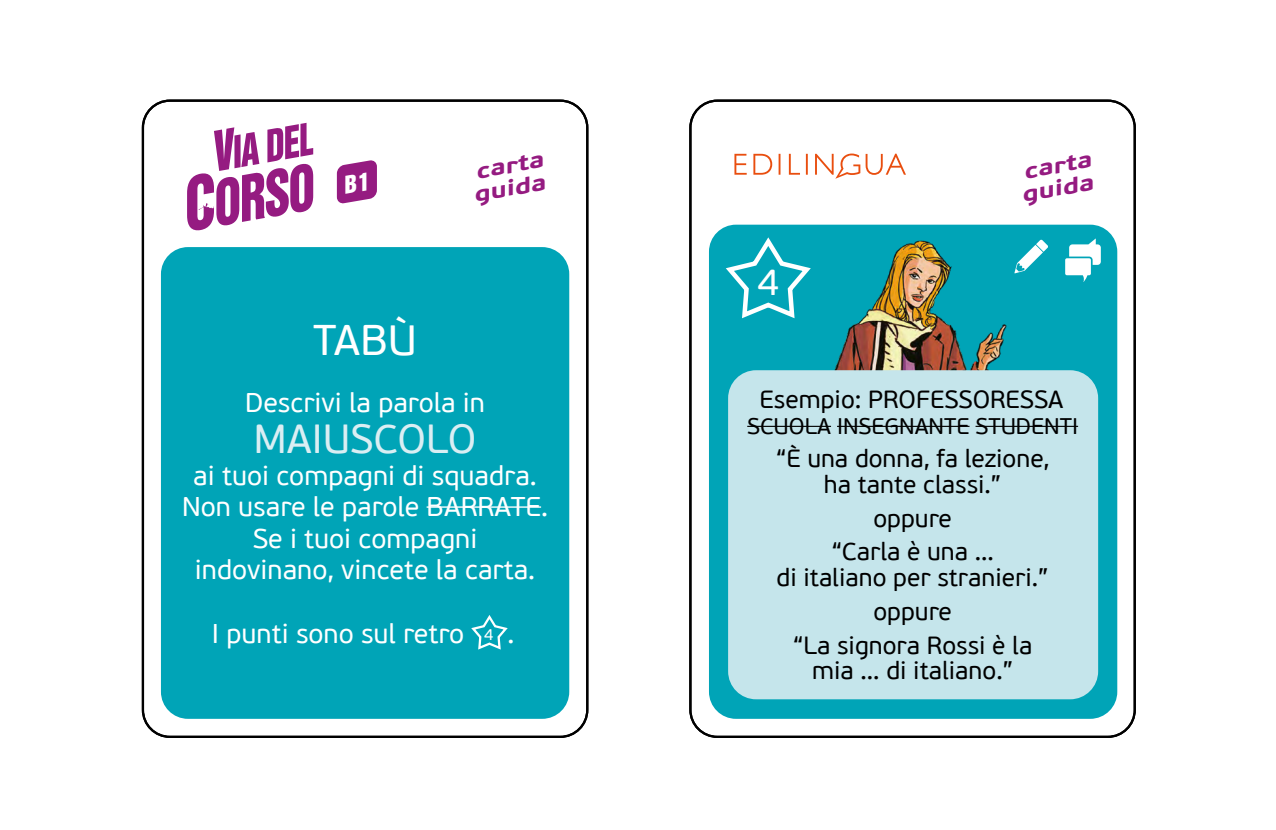
<style>
.page{position:relative;width:1276px;height:830px;background:#fff}
.page>*{position:absolute;margin:0;border:0;box-sizing:border-box;transform-origin:0 0}
.t1{font:42.75px "PF Beau Sans Pro";color:#fff}
.t2{font:40.5px "PF Beau Sans Pro";color:#daeef3}
.t3{font:36.9px "PF Beau Sans Pro";color:#fff}
.t4{font:27px/31.5px "PF Beau Sans Pro";color:#fff;text-align:center}
.t5{font:24.75px/33.5px "PF Beau Sans Pro";color:#000;text-align:center}
.t6{font:22.5px "PF Beau Sans Pro";color:#000}
.t7{font:italic 700 21.6px/22.5px "PF Beau Sans Pro";color:#951b81;scale:1.25 1}
.s1{font-size:15.75px}
</style>
<div class="page">
<svg style="left:187px;top:122px;width:126px;height:109px"></svg>
<div style="left:161px;top:247px;width:408px;height:471px;background:#00a4b7;border-radius:27px"></div>
<hr style="left:426px;top:506px;width:115px;height:1px;background:#fff">
<svg style="left:471px;top:615px;width:37px;height:35px"></svg>
<div style="left:142px;top:99px;width:446px;height:638px;border:2px solid #000;border-radius:27px"></div>
<svg style="left:734px;top:153px;width:172px;height:26px"></svg>
<div style="left:709px;top:224px;width:408px;height:494px;background:#00a4b7;border-radius:27px"></div>
<img style="left:802px;top:224px;width:208px;height:146px">
<div style="left:1069px;top:244px;width:31px;height:21px;background:#fff;border-radius:3px"></div>
<svg style="left:1065px;top:255px;width:28px;height:27px"></svg>
<svg style="left:726px;top:235px;width:89px;height:86px"></svg>
<svg style="left:1014px;top:239px;width:34px;height:34px"></svg>
<div style="left:728px;top:370px;width:370px;height:329px;background:#c5e5eb;border-radius:28px"></div>
<hr style="left:747px;top:425px;width:84px;height:1px;background:#000">
<hr style="left:837px;top:425px;width:132px;height:1px;background:#000">
<hr style="left:975px;top:425px;width:103px;height:1px;background:#000">
<div style="left:689px;top:99px;width:446px;height:638px;border:2px solid #000;border-radius:27px"></div>
<svg style="left:337px;top:160px;width:40px;height:44px;background:#a53e94"></svg>
<p class="t7" style="left:468px;top:161px;width:61px;rotate:-10deg">carta guida</p>
<h1 class="t1" style="left:313px;top:316px;width:105px">TABÙ</h1>
<p class="t4" style="left:245px;top:388px;width:241px">Descrivi la parola in</p>
<h2 class="t2" style="left:254px;top:415px;width:224px">MAIUSCOLO</h2>
<p class="t4" style="left:182px;top:460px;width:367px">ai tuoi compagni di squadra.<br>Non usare le parole BARRATE.<br>Se i tuoi compagni indovinano, vincete la carta.</p>
<p class="t4" style="left:212px;top:618px;width:304px">I punti sono sul retro <span class="s1">4</span> .</p>
<h3 class="t3" style="left:757px;top:260px;width:23px">4</h3>
<p class="t7" style="left:1016px;top:161px;width:61px;rotate:-10deg">carta guida</p>
<p class="t5" style="left:759px;top:383px;width:305px">Esempio: PROFESSORESSA</p>
<p class="t6" style="left:747px;top:413px;width:332px">SCUOLA INSEGNANTE STUDENTI</p>
<p class="t5" style="left:776px;top:446px;width:275px;line-height:25.9px">“È una donna, fa lezione, ha tante classi.”</p>
<p class="t5" style="left:831px;top:502px;width:164px">oppure<br>“Carla è una ...</p>
<p class="t5" style="left:776px;top:561px;width:274px">di italiano per stranieri.” oppure<br>“La signora Rossi è la</p>
<p class="t5" style="left:812px;top:654px;width:203px">mia ... di italiano.”</p>
</div>
